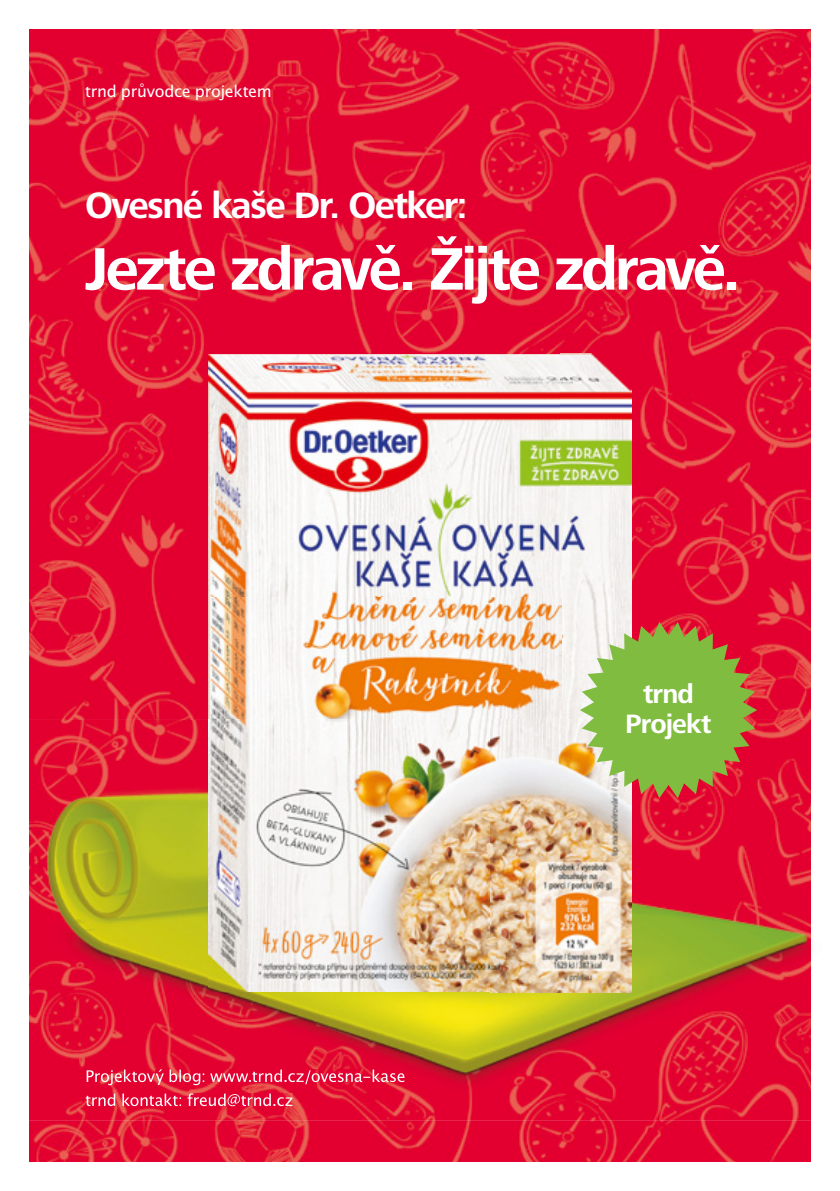
<style>
.page{position:relative;width:840px;height:1191px;background:#fff}
.page>*{position:absolute;margin:0;border:0;box-sizing:border-box;transform-origin:0 0}
.t1{font:700 62px "Frutiger Next LTW1 G";letter-spacing:-.055em;color:#fff}
.t2{font:700 38px "Frutiger Next LTW1 G";letter-spacing:-.045em;color:#fff}
.t3{font:700 27.6px/30px "Frutiger Next LTW1 G";letter-spacing:-.035em;color:#fff;text-align:center}
.t4{font:16px "Lucida San Rom";letter-spacing:-.02em;color:#fff}
</style>
<div class="page">
<img style="left:29px;top:29px;width:782px;height:1133px">
<img style="left:29px;top:720px;width:212px;height:400px">
<img style="left:598px;top:720px;width:213px;height:400px">
<img style="left:241px;top:992px;width:357px;height:128px">
<img style="left:87px;top:1069px;width:317px;height:16px">
<img style="left:86px;top:1093px;width:206px;height:13px">
<img style="left:208px;top:354px;width:423px;height:638px">
<svg style="left:579px;top:622px;width:177px;height:176px;background:#a2a253"></svg>
<p class="t4" style="left:85px;top:81px;width:188px">trnd průvodce projektem</p>
<p class="t2" style="left:85px;top:183px;width:384px">Ovesné kaše Dr. Oetker:</p>
<p class="t1" style="left:85px;top:233px;width:656px">Jezte zdravě. Žijte zdravě.</p>
<p class="t3" style="left:625px;top:680px;width:88px">trnd<br>Projekt</p>
</div>
